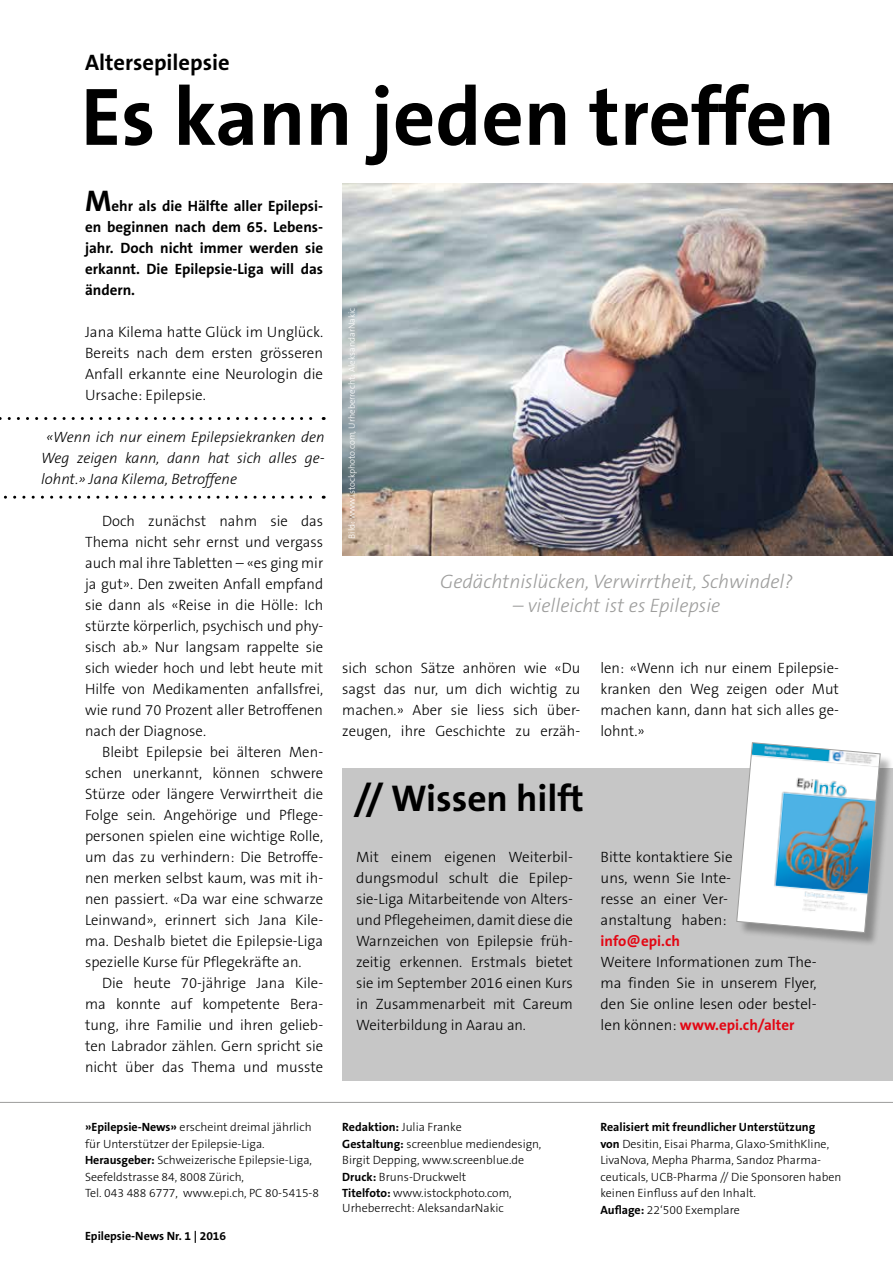
<style>
.page{position:relative;width:893px;height:1263px;background:#fff}
.page>*{position:absolute;margin:0;border:0;box-sizing:border-box;transform-origin:0 0}
.t1{font:700 82.5px "The Sans B W7";color:#000}
.t2{font:700 37.5px "The Sans B W7";color:#000}
.t3{font:700 22.5px "The Sans B W7";color:#000}
.t4{font:italic 300 19.5px "The Sans B W3";color:#9d9d9c}
.t5{font:300 15px/21px "The Sans B W3";color:#000;text-align:justify}
.t6{font:700 15px/21px "The Sans B W7";color:#000;text-align:justify}
.t7{font:italic 300 15px/21px "The Sans B W3";color:#000;text-align:justify}
.t8{font:700 15px "The Sans B W7";color:#e30613}
.t9{font:300 12px/16.5px "The Sans B W3";color:#000}
.t10{font:700 12px "The Sans B W7";color:#000}
.t11{font:300 9px "The Sans B W3";color:#fff}
.s1{font-size:30px}
.s2{font-family:"The Sans B W3";font-weight:300;color:#000}
.s3{font-family:"The Sans B W7";font-weight:700}
</style>
<div class="page">
<svg style="left:0;top:417px;width:324px;height:3px"></svg>
<svg style="left:4px;top:496px;width:320px;height:3px"></svg>
<hr style="left:0;top:1102px;width:893px;height:1px;background:#9d9d9c">
<img style="left:342px;top:184px;width:551px;height:372px">
<div style="left:342px;top:768px;width:551px;height:313px;background:#c6c6c6"></div>
<div style="left:738px;top:744px;width:155px;height:202px;background:#000;opacity:.3"></div>
<img style="left:736px;top:742px;width:145px;height:191px">
<h3 class="t3" style="left:85px;top:48px;width:146px">Altersepilepsie</h3>
<h1 class="t1" style="left:81px;top:64px;width:756px">Es kann jeden treffen</h1>
<p class="t6" style="left:85px;top:195px;width:240px"><span class="s1">M</span>ehr als die Hälfte aller Epilepsi&shy;en beginnen nach dem 65. Lebens&shy;jahr. Doch nicht immer werden sie erkannt. Die Epilepsie-Liga will das ändern.</p>
<p class="t5" style="left:85px;top:321px;width:240px">Jana Kilema hatte Glück im Unglück.<br>Bereits nach dem ersten grösseren Anfall erkannte eine Neurologin die Ursache: Epilepsie.</p>
<p class="t7" style="left:41px;top:426px;width:285px;text-indent:5px">«Wenn ich nur einem Epilepsiekranken den Weg zeigen kann, dann hat sich alles ge&shy;lohnt.» Jana Kilema, Betroffene</p>
<p class="t5" style="left:85px;top:510px;width:240px;text-indent:17px">Doch zunächst nahm sie das Thema nicht sehr ernst und vergass auch mal ihre Tabletten – «es ging mir ja gut». Den zweiten Anfall empfand sie dann als «Reise in die Hölle: Ich stürzte körperlich, psychisch und phy&shy;sisch ab.» Nur langsam rappelte sie sich wieder hoch und lebt heute mit Hilfe von Medikamenten anfallsfrei, wie rund 70 Prozent aller Betroffenen nach der Diagnose.</p>
<p class="t5" style="left:85px;top:741px;width:240px;text-indent:17px">Bleibt Epilepsie bei älteren Men&shy;schen unerkannt, können schwere Stürze oder längere Verwirrtheit die Folge sein. Angehörige und Pflege&shy;personen spielen eine wichtige Rolle, um das zu verhindern: Die Betroffe&shy;nen merken selbst kaum, was mit ih&shy;nen passiert. «Da war eine schwarze Leinwand», erinnert sich Jana Kile&shy;ma. Deshalb bietet die Epilepsie-Liga spezielle Kurse für Pflegekräfte an.</p>
<p class="t5" style="left:85px;top:972px;width:240px;text-indent:17px">Die heute 70-jährige Jana Kile&shy;ma konnte auf kompetente Bera&shy;tung, ihre Familie und ihren gelieb&shy;ten Labrador zählen. Gern spricht sie nicht über das Thema und musste</p>
<p class="t11" style="left:346px;top:539px;width:232px;rotate:-90deg">Bild: www.istockphoto.com, Urheberrecht: AleksandarNakic</p>
<h3 class="t4" style="left:440px;top:570px;width:354px">Gedächtnislücken, Verwirrtheit, Schwindel?</h3>
<h3 class="t4" style="left:513px;top:594px;width:209px">– vielleicht ist es Epilepsie</h3>
<p class="t5" style="left:342px;top:657px;width:240px">sich schon Sätze anhören wie «Du sagst das nur, um dich wichtig zu machen.» Aber sie liess sich über&shy;zeugen, ihre Geschichte zu erzäh-</p>
<p class="t5" style="left:600px;top:657px;width:240px">len: «Wenn ich nur einem Epilepsie&shy;kranken den Weg zeigen oder Mut machen kann, dann hat sich alles ge&shy;lohnt.»</p>
<h2 class="t2" style="left:354px;top:774px;width:231px">// Wissen hilft</h2>
<p class="t5" style="left:356px;top:846px;width:218px">Mit einem eigenen Weiterbil&shy;dungsmodul schult die Epilep&shy;sie-Liga Mitarbeitende von Alters&shy;und Pflegeheimen, damit diese die Warnzeichen von Epilepsie früh&shy;zeitig erkennen. Erstmals bietet sie im September 2016 einen Kurs in Zusammenarbeit mit Careum Weiterbildung in Aarau an.</p>
<p class="t5" style="left:601px;top:846px;width:134px;text-align:left">Bitte kontaktiere Sie uns, wenn Sie Inte&shy;resse an einer Ver&shy;anstaltung haben:</p>
<p class="t8" style="left:601px;top:931px;width:81px">info@epi.ch</p>
<p class="t5" style="left:601px;top:951px;width:218px">Weitere Informationen zum The&shy;ma finden Sie in unserem Flyer, den Sie online lesen oder bestel-</p>
<p class="t8" style="left:601px;top:1015px;width:195px"><span class="s2">len können:</span> www.epi.ch/alter</p>
<p class="t9" style="left:85px;top:1119px;width:236px"><span class="s3">»Epilepsie-News»</span> erscheint dreimal jährlich für Unterstützer der Epilepsie-Liga.<br><span class="s3">Herausgeber:</span> Schweizerische Epilepsie-Liga, Seefeldstrasse 84, 8008 Zürich,<br>Tel. 043 488 6777, www.epi.ch, PC 80-5415-8</p>
<p class="t9" style="left:342px;top:1119px;width:201px"><span class="s3">Redaktion:</span> Julia Franke<br><span class="s3">Gestaltung:</span> screenblue mediendesign,<br>Birgit Depping, www.screenblue.de<br><span class="s3">Druck:</span> Bruns-Druckwelt<br><span class="s3">Titelfoto:</span> www.istockphoto.com,</p>
<p class="t9" style="left:342px;top:1200px;width:163px">Urheberrecht: AleksandarNakic</p>
<p class="t10" style="left:85px;top:1228px;width:143px">Epilepsie-News Nr. 1 | 2016</p>
<p class="t10" style="left:600px;top:1119px;width:216px">Realisiert mit freundlicher Unterstützung</p>
<p class="t9" style="left:600px;top:1135px;width:243px"><span class="s3">von</span> Desitin, Eisai Pharma, Glaxo-SmithKline, LivaNova, Mepha Pharma, Sandoz Pharma&shy;ceuticals, UCB-Pharma // Die Sponsoren haben keinen Einfluss auf den Inhalt.<br><span class="s3">Auflage:</span> 22‘500 Exemplare</p>
</div>
